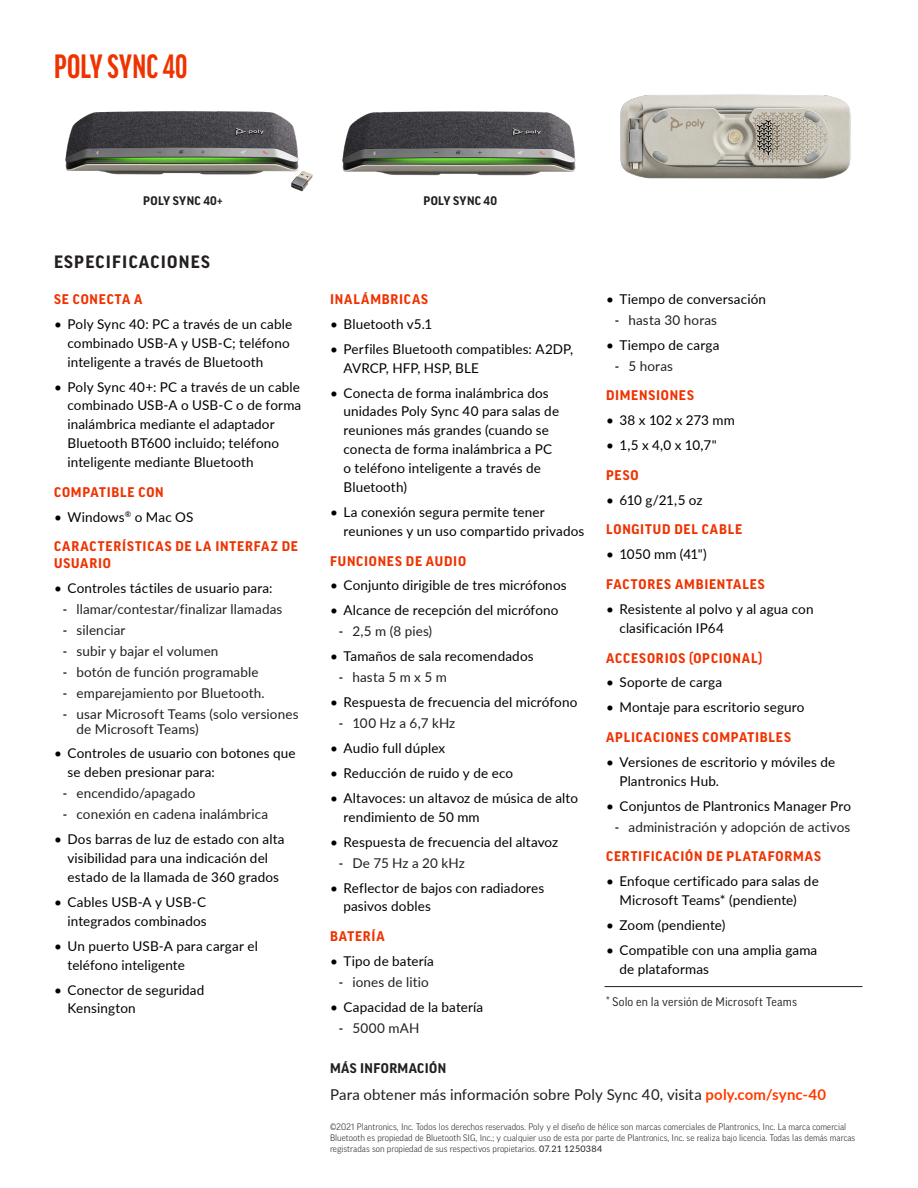
<style>
.page{position:relative;width:918px;height:1188px;background:#fff}
.page>*{position:absolute;margin:0;border:0;box-sizing:border-box;transform-origin:0 0}
.headline{font:700 extra-condensed 36px "Good Headline Pro";letter-spacing:.01em;color:#ef3200}
.subhead{font:700 17.25px "Good Pro";letter-spacing:.07em;color:#231f20}
.body_copy{font:15px "Lato";letter-spacing:.005em;color:#231f20}
.t1{font:13.5px/18.9px "Lato";letter-spacing:.01em;color:#000}
.t2{font:13.5px/15px "Lato";letter-spacing:.01em;color:#231f20}
.category_copy{font:700 13.5px/16.2px "Good Pro";letter-spacing:.06em;color:#ef3200}
.subhead2{font:700 13.5px "Good Pro";letter-spacing:.03em;color:#231f20}
.bullet{font:12px "Good Pro";letter-spacing:.01em;color:#231f20}
.customer_care{font:700 12px "Good Pro";letter-spacing:.03em;color:#231f20}
.t3{font:300 9px/10.8px "Good Pro";color:#231f20}
.s1{font-family:"Good Headline Pro";font-weight:500}
.s2{font-weight:700;color:#ff3b00}
.s3{font-family:"Lato";font-weight:400}
</style>
<div class="page">
<img style="left:620px;top:94px;width:231px;height:85px">
<img style="left:342px;top:111px;width:234px;height:65px">
<img style="left:65px;top:111px;width:248px;height:81px">
<hr style="left:604px;top:986px;width:258px;height:1px;background:#231f20">
<p class="headline" style="left:54px;top:48px;width:135px">POLY SYNC 40</p>
<p class="customer_care" style="left:143px;top:194px;width:81px">POLY SYNC 40+</p>
<p class="customer_care" style="left:424px;top:194px;width:75px">POLY SYNC 40</p>
<p class="subhead" style="left:54px;top:252px;width:157px">ESPECIFICACIONES</p>
<p class="category_copy" style="left:54px;top:291px;width:90px">SE CONECTA A</p>
<p class="t1" style="left:68px;top:314px;width:226px;text-indent:-14px">• Poly Sync 40: PC a través de un cable combinado USB-A y USB-C; teléfono inteligente a través de Bluetooth</p>
<p class="t1" style="left:68px;top:377px;width:235px;text-indent:-14px">• Poly Sync 40+: PC a través de un cable combinado USB-A o USB-C o de forma inalámbrica mediante el adaptador Bluetooth BT600 incluido; teléfono inteligente mediante Bluetooth</p>
<p class="category_copy" style="left:54px;top:484px;width:111px">COMPATIBLE CON</p>
<p class="t1" style="left:54px;top:507px;width:141px">• Windows<sup>®</sup> o Mac OS</p>
<p class="category_copy" style="left:54px;top:538px;width:245px">CARACTERÍSTICAS DE LA INTERFAZ DE<br>USUARIO</p>
<p class="t1" style="left:54px;top:578px;width:220px">• Controles táctiles de usuario para:</p>
<p class="t2" style="left:63px;top:601px;width:221px"><span class="s1">-</span> llamar/contestar/finalizar llamadas</p>
<p class="t2" style="left:63px;top:622px;width:64px"><span class="s1">-</span> silenciar</p>
<p class="t2" style="left:63px;top:643px;width:157px"><span class="s1">-</span> subir y bajar el volumen</p>
<p class="t2" style="left:63px;top:664px;width:197px"><span class="s1">-</span> botón de función programable</p>
<p class="t2" style="left:63px;top:685px;width:203px"><span class="s1">-</span> emparejamiento por Bluetooth.</p>
<p class="t2" style="left:76px;top:706px;width:224px;text-indent:-14px"><span class="s1">-</span> usar Microsoft Teams (solo versiones de Microsoft Teams)</p>
<p class="t1" style="left:68px;top:743px;width:230px;text-indent:-14px">• Controles de usuario con botones que se deben presionar para:</p>
<p class="t2" style="left:63px;top:785px;width:134px"><span class="s1">-</span> encendido/apagado</p>
<p class="t2" style="left:63px;top:806px;width:207px"><span class="s1">-</span> conexión en cadena inalámbrica</p>
<p class="t1" style="left:54px;top:829px;width:232px;text-align:center">• Dos barras de luz de estado con alta visibilidad para una indicación del estado de la llamada de 360 grados</p>
<p class="t1" style="left:54px;top:892px;width:154px;text-align:right">• Cables USB-A y USB-C integrados combinados</p>
<p class="t1" style="left:68px;top:936px;width:192px;text-indent:-14px">• Un puerto USB-A para cargar el teléfono inteligente</p>
<p class="t1" style="left:68px;top:980px;width:138px;text-indent:-14px">• Conector de seguridad<br>Kensington</p>
<p class="category_copy" style="left:330px;top:291px;width:100px">INALÁMBRICAS</p>
<p class="t1" style="left:330px;top:314px;width:104px">• Bluetooth v5.1</p>
<p class="t1" style="left:344px;top:339px;width:231px;text-indent:-14px">• Perfiles Bluetooth compatibles: A2DP,<br>AVRCP, HFP, HSP, BLE</p>
<p class="t1" style="left:344px;top:383px;width:217px;text-indent:-14px">• Conecta de forma inalámbrica dos unidades Poly Sync 40 para salas de reuniones más grandes (cuando se conecta de forma inalámbrica a PC o teléfono inteligente a través de<br>Bluetooth)</p>
<p class="t1" style="left:344px;top:502px;width:242px;text-indent:-14px">• La conexión segura permite tener reuniones y un uso compartido privados</p>
<p class="category_copy" style="left:330px;top:553px;width:138px">FUNCIONES DE AUDIO</p>
<p class="t1" style="left:330px;top:575px;width:238px">• Conjunto dirigible de tres micrófonos</p>
<p class="t1" style="left:330px;top:600px;width:230px">• Alcance de recepción del micrófono</p>
<p class="t2" style="left:339px;top:623px;width:95px"><span class="s1">-</span> 2,5 m (8 pies)</p>
<p class="t1" style="left:330px;top:646px;width:205px">• Tamaños de sala recomendados</p>
<p class="t2" style="left:339px;top:669px;width:109px"><span class="s1">-</span> hasta 5 m x 5 m</p>
<p class="t1" style="left:330px;top:692px;width:249px">• Respuesta de frecuencia del micrófono</p>
<p class="t2" style="left:339px;top:715px;width:118px"><span class="s1">-</span> 100 Hz a 6,7 kHz</p>
<p class="t1" style="left:330px;top:738px;width:117px">• Audio full dúplex</p>
<p class="t1" style="left:330px;top:763px;width:185px">• Reducción de ruido y de eco</p>
<p class="t1" style="left:344px;top:788px;width:236px;text-indent:-14px">• Altavoces: un altavoz de música de alto rendimiento de 50 mm</p>
<p class="t1" style="left:330px;top:832px;width:230px">• Respuesta de frecuencia del altavoz</p>
<p class="t2" style="left:339px;top:855px;width:127px"><span class="s1">-</span> De 75 Hz a 20 kHz</p>
<p class="t1" style="left:344px;top:878px;width:202px;text-indent:-14px">• Reflector de bajos con radiadores pasivos dobles</p>
<p class="category_copy" style="left:330px;top:928px;width:56px">BATERÍA</p>
<p class="t1" style="left:330px;top:951px;width:105px">• Tipo de batería</p>
<p class="t2" style="left:339px;top:974px;width:91px"><span class="s1">-</span> iones de litio</p>
<p class="t1" style="left:330px;top:997px;width:155px">• Capacidad de la batería</p>
<p class="t2" style="left:339px;top:1020px;width:82px"><span class="s1">-</span> 5000 mAH</p>
<p class="t1" style="left:606px;top:289px;width:162px">• Tiempo de conversación</p>
<p class="t2" style="left:615px;top:312px;width:104px"><span class="s1">-</span> hasta 30 horas</p>
<p class="t1" style="left:606px;top:335px;width:115px">• Tiempo de carga</p>
<p class="t2" style="left:615px;top:358px;width:60px"><span class="s1">-</span> 5 horas</p>
<p class="category_copy" style="left:606px;top:387px;width:89px">DIMENSIONES</p>
<p class="t1" style="left:606px;top:410px;width:130px">• 38 x 102 x 273 mm</p>
<p class="t1" style="left:606px;top:435px;width:112px">• 1,5 x 4,0 x 10,7"</p>
<p class="category_copy" style="left:606px;top:467px;width:34px">PESO</p>
<p class="t1" style="left:606px;top:490px;width:98px">• 610 g/21,5 oz</p>
<p class="category_copy" style="left:606px;top:522px;width:138px">LONGITUD DEL CABLE</p>
<p class="t1" style="left:606px;top:544px;width:102px">• 1050 mm (41")</p>
<p class="category_copy" style="left:606px;top:576px;width:160px">FACTORES AMBIENTALES</p>
<p class="t1" style="left:620px;top:599px;width:196px;text-indent:-14px">• Resistente al polvo y al agua con clasificación IP64</p>
<p class="category_copy" style="left:606px;top:650px;width:158px">ACCESORIOS (OPCIONAL)</p>
<p class="t1" style="left:606px;top:673px;width:118px">• Soporte de carga</p>
<p class="t1" style="left:606px;top:697px;width:200px">• Montaje para escritorio seguro</p>
<p class="category_copy" style="left:606px;top:729px;width:186px">APLICACIONES COMPATIBLES</p>
<p class="t1" style="left:620px;top:752px;width:217px;text-indent:-14px">• Versiones de escritorio y móviles de<br>Plantronics Hub.</p>
<p class="t1" style="left:606px;top:796px;width:247px">• Conjuntos de Plantronics Manager Pro</p>
<p class="t2" style="left:615px;top:819px;width:237px"><span class="s1">-</span> administración y adopción de activos</p>
<p class="category_copy" style="left:606px;top:849px;width:216px">CERTIFICACIÓN DE PLATAFORMAS</p>
<p class="t1" style="left:620px;top:871px;width:201px;text-indent:-14px">• Enfoque certificado para salas de<br>Microsoft Teams* (pendiente)</p>
<p class="t1" style="left:606px;top:915px;width:121px">• Zoom (pendiente)</p>
<p class="t1" style="left:620px;top:940px;width:199px;text-indent:-14px">• Compatible con una amplia gama de plataformas</p>
<p class="bullet" style="left:606px;top:995px;width:193px">* Solo en la versión de Microsoft Teams</p>
<p class="subhead2" style="left:330px;top:1061px;width:118px">MÁS INFORMACIÓN</p>
<p class="body_copy" style="left:330px;top:1084px;width:498px">Para obtener más información sobre Poly Sync 40, visita <span class="s2">poly.com/sync-40</span></p>
<p class="t3" style="left:330px;top:1122px;width:527px">©2021 Plantronics, Inc. Todos los derechos reservados. Poly y el diseño de hélice son marcas comerciales de Plantronics, Inc. La marca comercial<br>Bluetooth es propiedad de Bluetooth SIG, Inc.; y cualquier uso de esta por parte de Plantronics, Inc. se realiza bajo licencia. Todas las demás marcas registradas son propiedad de sus respectivos propietarios. <span class="s3">07.21 1250384</span></p>
</div>
